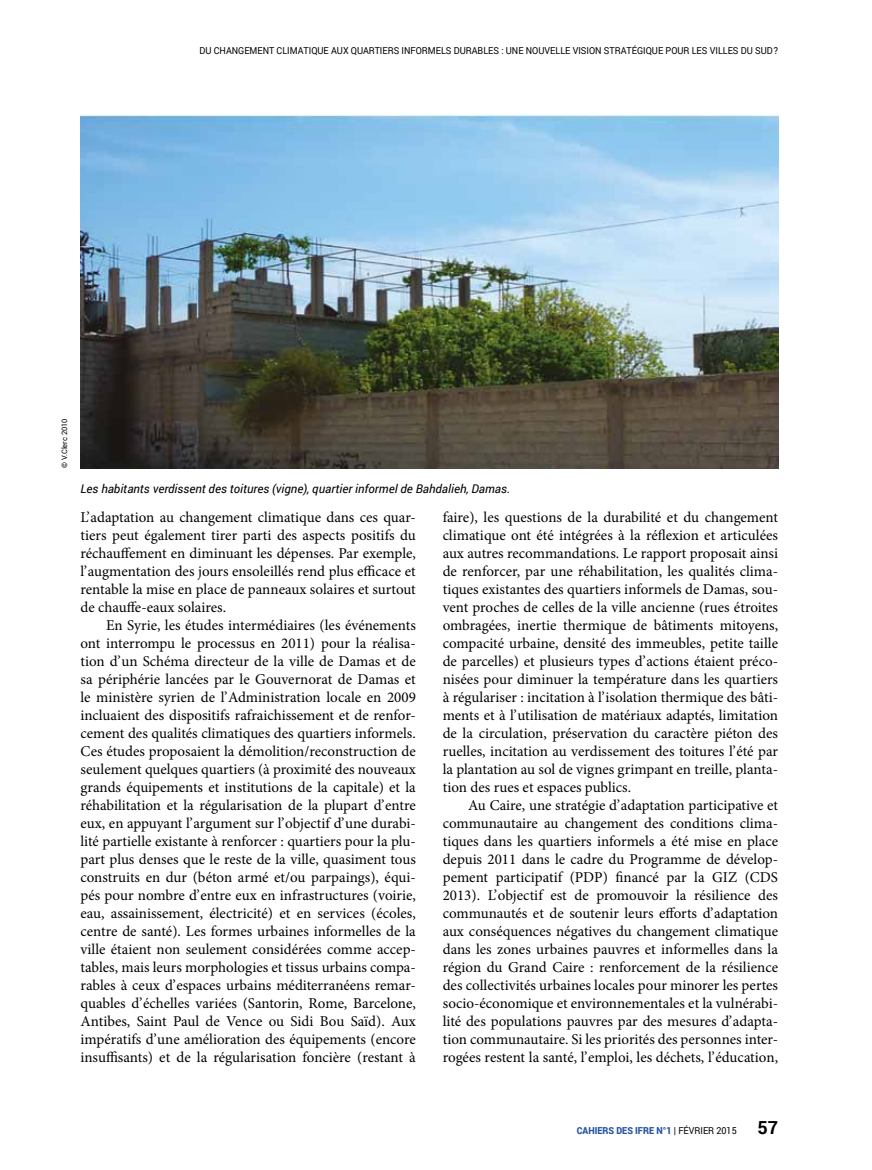
<style>
.page{position:relative;width:872px;height:1170px;background:#fff}
.page>*{position:absolute;margin:0;border:0;box-sizing:border-box;transform-origin:0 0}
.Texte_principal{font:15px/18px "Minion Pro";color:#000;text-align:justify}
.legendes{font:italic 12px "Roboto";color:#000}
.t1{font:9.6px "Roboto";color:#000;scale:.93 1}
.t2{font:900 9.6px "Roboto";color:#2855a2;scale:.93 1}
.t3{font:7.5px "Roboto";color:#000}
.s1{font-weight:400;color:#000}
.s2{font-weight:700;font-size:18px;color:#000}
</style>
<div class="page">
<img style="left:80px;top:116px;width:698px;height:352px">
<p class="t1" style="left:199px;top:44px;width:23px">DU CHANGEMENT</p>
<p class="t1" style="left:277px;top:44px;width:7px">CLIMATIQUE</p>
<p class="t1" style="left:331px;top:44px;width:8px">AUX</p>
<p class="t1" style="left:351px;top:44px;width:7px">QUARTIERS</p>
<p class="t1" style="left:401px;top:44px;width:7px">INFORMELS</p>
<p class="t1" style="left:454px;top:44px;width:8px">DURA</p>
<p class="t1" style="left:477px;top:44px;width:12px">BLES</p>
<p class="t1" style="left:501px;top:44px;width:12px">: UNE</p>
<p class="t1" style="left:526px;top:44px;width:7px">NOUVELLE</p>
<p class="t1" style="left:572px;top:44px;width:7px">VISION</p>
<p class="t1" style="left:604px;top:44px;width:7px">STRATÉGIQUE</p>
<p class="t1" style="left:665px;top:44px;width:8px">POUR</p>
<p class="t1" style="left:692px;top:44px;width:7px">LES</p>
<p class="t1" style="left:709px;top:44px;width:7px">VILLES</p>
<p class="t1" style="left:741px;top:44px;width:42px">DU SUD ?</p>
<p class="t3" style="left:59px;top:468px;width:51px;rotate:-90deg">© V.CLERC 2010</p>
<p class="legendes" style="left:80px;top:480px;width:431px">Les habitants verdissent des toitures (vigne), quartier informel de Bahdalieh, Damas.</p>
<p class="Texte_principal" style="left:80px;top:508px;width:337px">L’adaptation au changement climatique dans ces quar&shy;tiers peut également tirer parti des aspects positifs du réchauffement en diminuant les dépenses. Par exemple, l’augmentation des jours ensoleillés rend plus efficace et rentable la mise en place de panneaux solaires et surtout de chauffe-eaux solaires.</p>
<p class="Texte_principal" style="left:80px;top:616px;width:337px;text-indent:26px">En Syrie, les études intermédiaires (les événements ont interrompu le processus en 2011) pour la réalisa&shy;tion d’un Schéma directeur de la ville de Damas et de sa périphérie lancées par le Gouvernorat de Damas et le ministère syrien de l’Administration locale en 2009 incluaient des dispositifs rafraichissement et de renfor&shy;cement des qualités climatiques des quartiers informels.<br>Ces études proposaient la démolition/reconstruction de seulement quelques quartiers (à proximité des nouveaux grands équipements et institutions de la capitale) et la réhabilitation et la régularisation de la plupart d’entre eux, en appuyant l’argument sur l’objectif d’une durabi&shy;lité partielle existante à renforcer : quartiers pour la plu&shy;part plus denses que le reste de la ville, quasiment tous construits en dur (béton armé et/ou parpaings), équi&shy;pés pour nombre d’entre eux en infrastructures (voirie, eau, assainissement, électricité) et en services (écoles, centre de santé). Les formes urbaines informelles de la ville étaient non seulement considérées comme accep&shy;tables, mais leurs morphologies et tissus urbains compa&shy;rables à ceux d’espaces urbains méditerranéens remar&shy;quables d’échelles variées (Santorin, Rome, Barcelone, Antibes, Saint Paul de Vence ou Sidi Bou Saïd). Aux impératifs d’une amélioration des équipements (encore insuffisants) et de la régularisation foncière (restant à</p>
<p class="Texte_principal" style="left:443px;top:508px;width:337px">faire), les questions de la durabilité et du changement climatique ont été intégrées à la réflexion et articulées aux autres recommandations. Le rapport proposait ainsi de renforcer, par une réhabilitation, les qualités clima&shy;tiques existantes des quartiers informels de Damas, sou&shy;vent proches de celles de la ville ancienne (rues étroites ombragées, inertie thermique de bâtiments mitoyens, compacité urbaine, densité des immeubles, petite taille de parcelles) et plusieurs types d’actions étaient préco&shy;nisées pour diminuer la température dans les quartiers à régulariser : incitation à l’isolation thermique des bâti&shy;ments et à l’utilisation de matériaux adaptés, limitation de la circulation, préservation du caractère piéton des ruelles, incitation au verdissement des toitures l’été par la plantation au sol de vignes grimpant en treille, planta&shy;tion des rues et espaces publics.</p>
<p class="Texte_principal" style="left:443px;top:796px;width:337px;text-indent:26px">Au Caire, une stratégie d’adaptation participative et communautaire au changement des conditions clima&shy;tiques dans les quartiers informels a été mise en place depuis 2011 dans le cadre du Programme de dévelop&shy;pement participatif (PDP) financé par la GIZ (CDS 2013). L’objectif est de promouvoir la résilience des communautés et de soutenir leurs efforts d’adaptation aux conséquences négatives du changement climatique dans les zones urbaines pauvres et informelles dans la région du Grand Caire : renforcement de la résilience des collectivités urbaines locales pour minorer les pertes socio-économique et environnementales et la vulnérabi&shy;lité des populations pauvres par des mesures d’adapta&shy;tion communautaire. Si les priorités des personnes inter&shy;rogées restent la santé, l’emploi, les déchets, l’éducation,</p>
<p class="t2" style="left:577px;top:1123px;width:218px">CAHIERS DES IFRE N°1 <span class="s1">| FÉVRIER 2015</span> <span class="s2">57</span></p>
</div>
